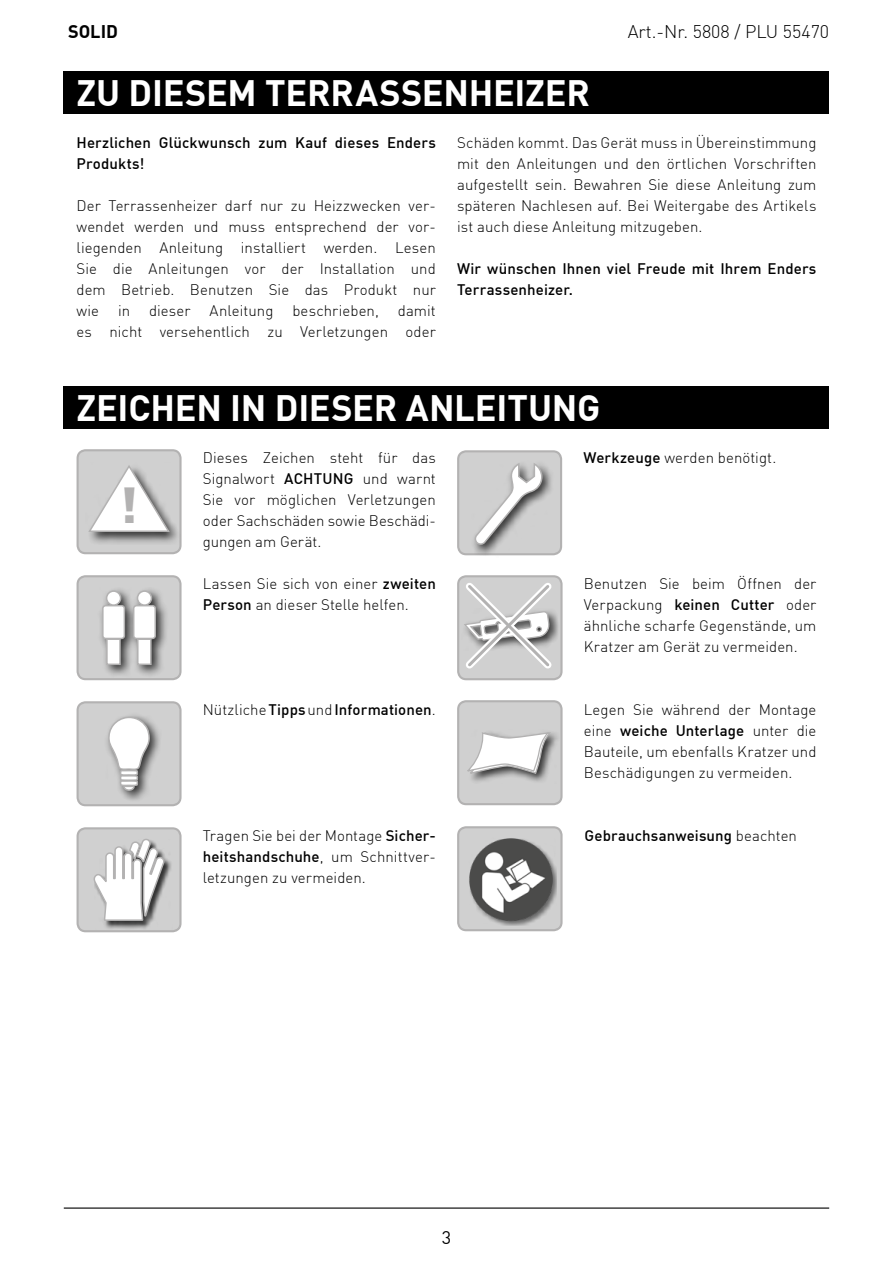
<style>
.page{position:relative;width:893px;height:1263px;background:#fff}
.page>*{position:absolute;margin:0;border:0;box-sizing:border-box;transform-origin:0 0}
.t1{font:900 49.5px "DIN Offc";color:#b3b2b2}
.t2{font:700 36px "DIN Offc";letter-spacing:-.005em;color:#fff}
.t3{font:300 18px "DIN Offc";color:#000}
.t4{font:700 18px "DIN Offc";color:#000}
.t5{font:18px "DIN Offc";color:#000}
.t6{font:300 15px/21px "DIN Offc";letter-spacing:.005em;color:#000;text-align:justify}
.t7{font:500 15px/21px "DIN Offc";letter-spacing:.005em;color:#000}
.s1{font-size:43.5px;color:#000}
.s2{font-weight:500}
.s3{font-weight:300}
</style>
<div class="page">
<hr style="left:64px;top:1207px;width:765px;height:1px;background:#000">
<div style="left:64px;top:72px;width:765px;height:42px;background:#000"></div>
<div style="left:64px;top:386px;width:765px;height:42px;background:#000"></div>
<svg style="left:77px;top:449px;width:105px;height:105px"></svg>
<svg style="left:77px;top:575px;width:105px;height:105px;background:#ccc"></svg>
<div style="left:98px;top:587px;width:71px;height:90px;background:#000;opacity:.75"></div>
<div style="left:106px;top:590px;width:15px;height:16px;background:#fff;border:2px solid #b3b2b2;border-radius:50%"></div>
<div style="left:103px;top:606px;width:21px;height:32px;background:#fff;border-radius:3px"></div>
<div style="left:102px;top:605px;width:23px;height:34px;border:2px solid #b3b2b2;border-radius:3px"></div>
<div style="left:106px;top:638px;width:15px;height:27px;background:#fff;border:2px solid #b3b2b2"></div>
<div style="left:137px;top:590px;width:15px;height:16px;background:#fff;border:2px solid #b3b2b2;border-radius:50%"></div>
<div style="left:134px;top:606px;width:21px;height:32px;background:#fff;border-radius:3px"></div>
<div style="left:133px;top:605px;width:23px;height:34px;border:2px solid #b3b2b2;border-radius:3px"></div>
<div style="left:137px;top:638px;width:15px;height:27px;background:#fff;border:2px solid #b3b2b2"></div>
<svg style="left:77px;top:701px;width:105px;height:105px;background:#cdcdcd"></svg>
<svg style="left:77px;top:827px;width:105px;height:106px"></svg>
<div style="left:471px;top:460px;width:84px;height:97px;background:#e5e5e5"></div>
<svg style="left:457px;top:450px;width:105px;height:105px;background:#c8c8c8"></svg>
<svg style="left:457px;top:575px;width:106px;height:105px;background:#cccbcb"></svg>
<svg style="left:457px;top:700px;width:106px;height:105px"></svg>
<svg style="left:457px;top:826px;width:106px;height:105px;background:#cac9c9"></svg>
<div style="left:468px;top:837px;width:89px;height:88px;background:#000;opacity:.5"></div>
<img style="left:467px;top:836px;width:87px;height:87px">
<p class="t4" style="left:68px;top:19px;width:51px">SOLID</p>
<p class="t3" style="left:628px;top:20px;width:203px">Art.-Nr. 5808 / PLU 55470</p>
<h2 class="t2" style="left:77px;top:69px;width:515px">ZU DIESEM TERRASSENHEIZER</h2>
<p class="t7" style="left:77px;top:131px;width:361px">Herzlichen Glückwunsch zum Kauf dieses Enders<br>Produkts!</p>
<p class="t6" style="left:77px;top:195px;width:361px">Der Terrassenheizer darf nur zu Heizzwecken ver&shy;wendet werden und muss entsprechend der vor&shy;liegenden Anleitung installiert werden. Lesen Sie die Anleitungen vor der Installation und dem Betrieb. Benutzen Sie das Produkt nur wie</p>
<p class="t6" style="left:457px;top:132px;width:361px">Schäden kommt. Das Gerät muss in Übereinstimmung mit den Anleitungen und den örtlichen Vorschriften aufgestellt sein. Bewahren Sie diese Anleitung zum späteren Nachlesen auf. Bei Weitergabe des Artikels ist auch diese Anleitung mitzugeben.</p>
<p class="t7" style="left:457px;top:257px;width:361px">Wir wünschen Ihnen viel Freude mit Ihrem Enders<br>Terrassenheizer.</p>
<p class="t6" style="left:77px;top:300px;width:361px;text-align:right">damit<br>es nicht versehentlich zu Verletzungen oder</p>
<p class="t6" style="left:118px;top:300px;width:14px">in</p>
<p class="t6" style="left:149px;top:300px;width:43px">dieser</p>
<p class="t6" style="left:210px;top:300px;width:65px">Anleitung</p>
<p class="t6" style="left:292px;top:300px;width:88px">beschrieben,</p>
<h2 class="t2" style="left:77px;top:384px;width:525px">ZEICHEN IN DIESER ANLEITUNG</h2>
<h1 class="t1" style="left:120px;top:472px;width:20px">!<span class="s1">!</span></h1>
<p class="t6" style="left:203px;top:447px;width:235px">Dieses Zeichen steht für das Signalwort <span class="s2">ACHTUNG</span> und warnt Sie vor möglichen Verletzungen oder Sachschäden sowie Beschädi&shy;gungen am Gerät.</p>
<p class="t6" style="left:203px;top:573px;width:235px">Lassen Sie sich von einer <span class="s2">zweiten<br>Person</span> an dieser Stelle helfen.</p>
<p class="t7" style="left:203px;top:698px;width:235px"><span class="s3">Nützliche</span> Tipps <span class="s3">und</span> Informationen<span class="s3">.</span></p>
<p class="t6" style="left:203px;top:825px;width:235px">Tragen Sie bei der Montage <span class="s2">Sicher&shy;heitshandschuhe</span>, um Schnittver&shy;letzungen zu vermeiden.</p>
<p class="t6" style="left:583px;top:447px;width:194px"><span class="s2">Werkzeuge</span> werden benötigt.</p>
<p class="t6" style="left:584px;top:573px;width:234px">Benutzen Sie beim Öffnen der Verpackung <span class="s2">keinen Cutter</span> oder ähnliche scharfe Gegenstände, um Kratzer am Gerät zu vermeiden.</p>
<p class="t6" style="left:584px;top:699px;width:234px">Legen Sie während der Montage eine <span class="s2">weiche Unterlage</span> unter die Bauteile, um ebenfalls Kratzer und Beschädigungen zu vermeiden.</p>
<p class="t7" style="left:585px;top:824px;width:214px">Gebrauchsanweisung <span class="s3">beachten</span></p>
<p class="t5" style="left:442px;top:1226px;width:11px">3</p>
</div>
